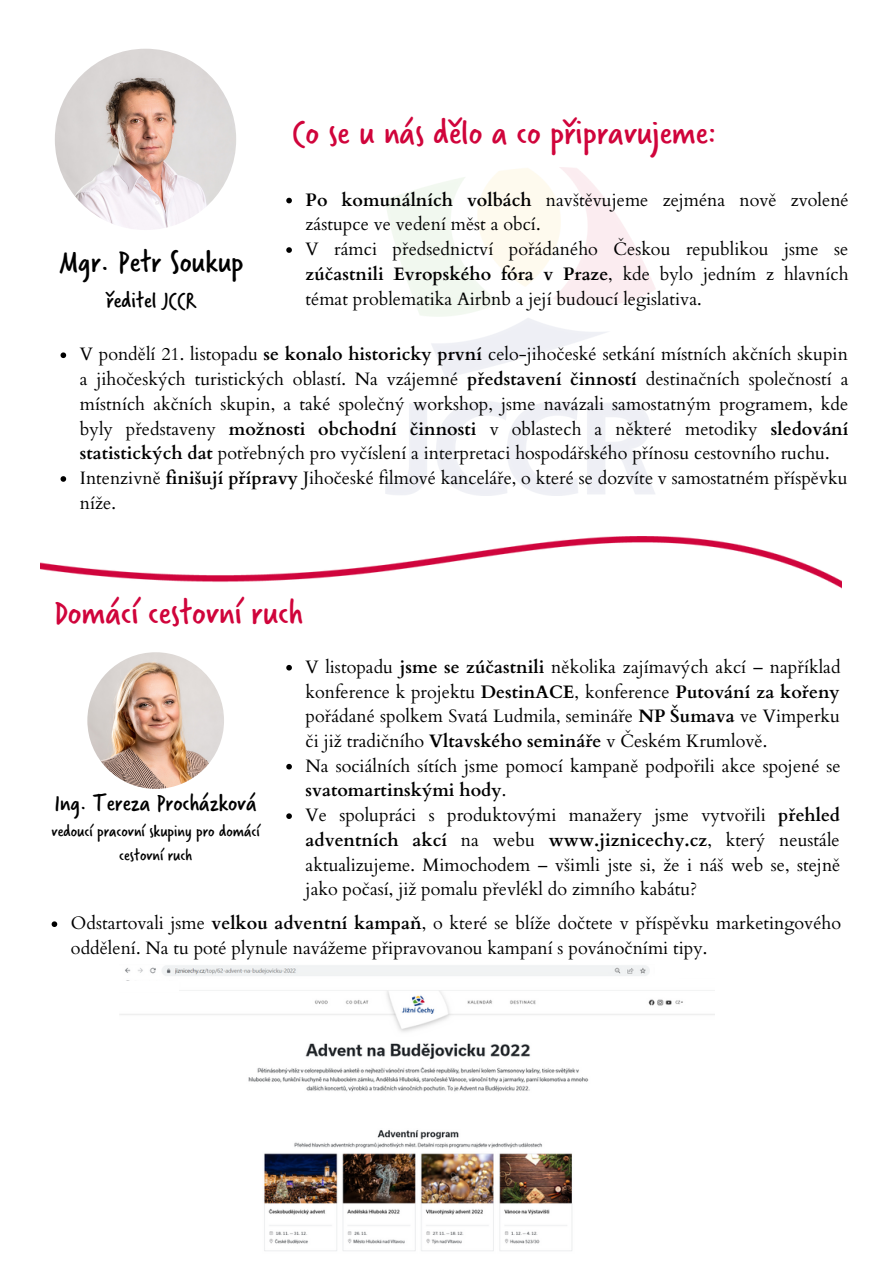
<style>
.page{position:relative;width:893px;height:1264px;background:#fff}
.page>*{position:absolute;margin:0;border:0;box-sizing:border-box;transform-origin:0 0}
.t1{font:37.5px "Verveine";color:#d0043b}
.t2{font:33px "Verveine";color:#000}
.t3{font:25.35px "Verveine";color:#000}
.t4{font:24px "Verveine";color:#000}
.t5{font:18px/24.8px "Cardo";color:#000}
.t6{font:17.7px/23.5px "Verveine";color:#000;text-align:center}
.s1{font-weight:700}
</style>
<div class="page">
<svg style="left:55px;top:48px;width:181px;height:182px"></svg>
<img style="left:87px;top:652px;width:137px;height:137px">
<img style="left:40px;top:536px;width:801px;height:52px">
<img style="left:119px;top:965px;width:595px;height:286px">
<div style="left:655px;top:964px;width:67px;height:14px;background:#fff"></div>
<svg style="left:286px;top:665px;width:6px;height:5px"></svg>
<svg style="left:286px;top:764px;width:6px;height:5px"></svg>
<svg style="left:286px;top:813px;width:6px;height:6px"></svg>
<svg style="left:61px;top:352px;width:5px;height:6px"></svg>
<svg style="left:61px;top:476px;width:5px;height:6px"></svg>
<svg style="left:52px;top:921px;width:5px;height:6px"></svg>
<div style="left:112px;top:981px;width:67px;height:10px;background:#fff"></div>
<svg style="left:286px;top:198px;width:6px;height:5px"></svg>
<svg style="left:286px;top:247px;width:6px;height:6px"></svg>
<h2 class="t2" style="left:60px;top:239px;width:185px">Mgr. Petr Soukup</h2>
<h3 class="t4" style="left:106px;top:283px;width:92px">ředitel JCCR</h3>
<h1 class="t1" style="left:292px;top:107px;width:425px">Co se u nás dělo a co připravujeme:</h1>
<p class="t5" style="left:305px;top:188px;width:544px"><span class="s1">Po komunálních volbách</span> navštěvujeme zejména nově zvolené zástupce ve vedení měst a obcí.<br>V rámci předsednictví pořádaného Českou republikou jsme se <span class="s1">zúčastnili Evropského fóra v Praze</span>, kde bylo jedním z hlavních témat problematika Airbnb a její budoucí legislativa.</p>
<p class="t5" style="left:80px;top:342px;width:770px">V pondělí 21. listopadu <span class="s1">se konalo historicky první</span> celo-jihočeské setkání místních akčních skupin a jihočeských turistických oblastí. Na vzájemné <span class="s1">představení činností</span> destinačních společností a místních akčních skupin, a také společný workshop, jsme navázali samostatným programem, kde byly představeny <span class="s1">možnosti obchodní činnosti</span> v oblastech a některé metodiky <span class="s1">sledování statistických dat</span> potřebných pro vyčíslení a interpretaci hospodářského přínosu cestovního ruchu.<br>Intenzivně <span class="s1">finišují přípravy</span> Jihočeské filmové kanceláře, o které se dozvíte v samostatném příspěvku níže.</p>
<h1 class="t1" style="left:54px;top:587px;width:250px">Domácí cestovní ruch</h1>
<h3 class="t3" style="left:55px;top:786px;width:203px">Ing. Tereza Procházková</h3>
<p class="t6" style="left:52px;top:819px;width:210px">vedoucí pracovní skupiny pro domácí cestovní ruch</p>
<p class="t5" style="left:305px;top:654px;width:536px">V listopadu <span class="s1">jsme se zúčastnili</span> několika zajímavých akcí – například konference k projektu <span class="s1">DestinACE</span>, konference <span class="s1">Putování za kořeny </span>pořádané spolkem Svatá Ludmila, semináře <span class="s1">NP Šumava</span> ve Vimperku či již tradičního <span class="s1">Vltavského semináře</span> v Českém Krumlově.<br>Na sociálních sítích jsme pomocí kampaně podpořili akce spojené se <span class="s1">svatomartinskými hody</span>.<br>Ve spolupráci s produktovými manažery jsme vytvořili <span class="s1">přehled adventních akcí</span> na webu <span class="s1">www.jiznicechy.cz</span>, který neustále aktualizujeme. Mimochodem – všimli jste si, že i náš web se, stejně jako počasí, již pomalu převlékl do zimního kabátu?</p>
<p class="t5" style="left:71px;top:911px;width:771px">Odstartovali jsme <span class="s1">velkou adventní kampaň</span>, o které se blíže dočtete v příspěvku marketingového oddělení. Na tu poté plynule navážeme připravovanou kampaní s povánočními tipy.</p>
</div>
